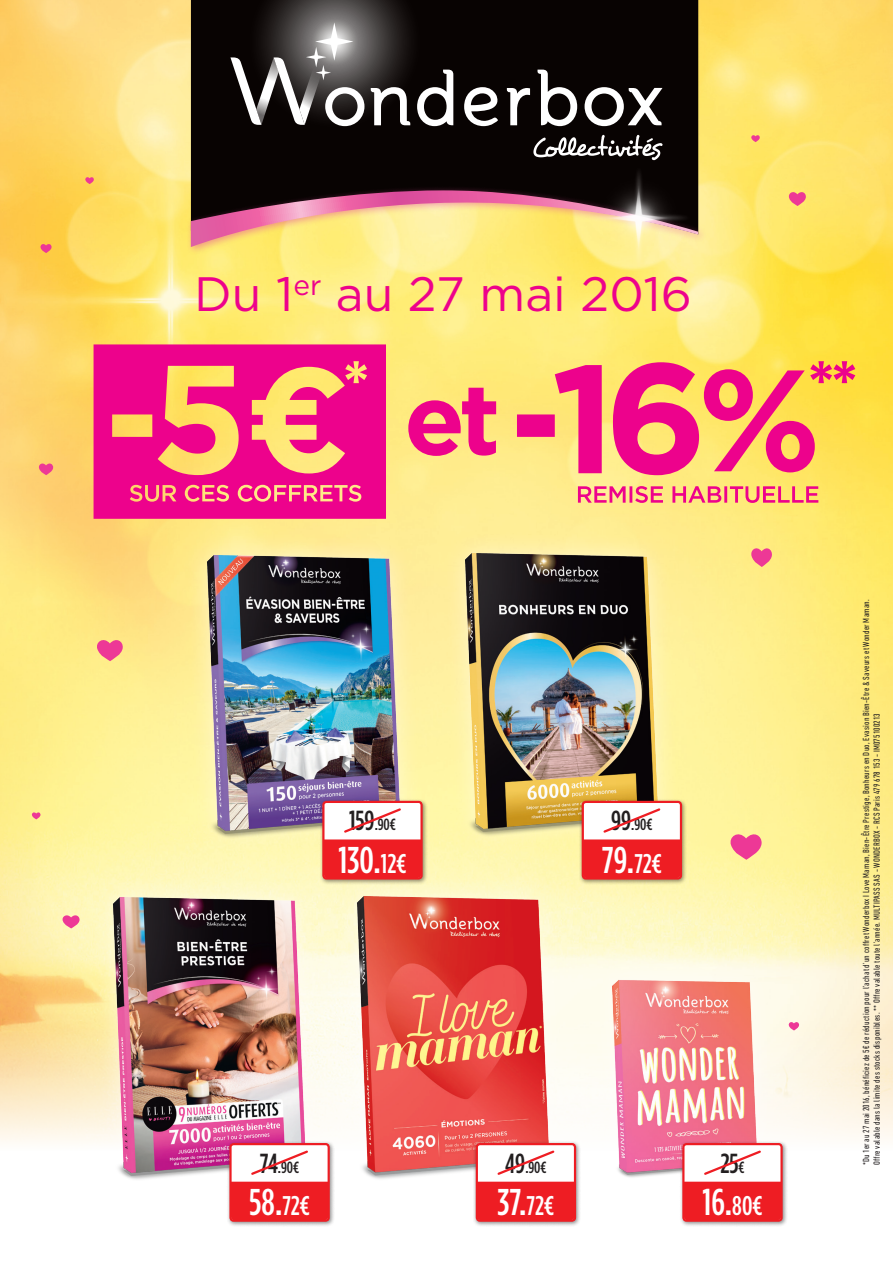
<style>
.page{position:relative;width:893px;height:1263px;background:#fff}
.page>*{position:absolute;margin:0;border:0;box-sizing:border-box;transform-origin:0 0}
.t1{font:700 156px "Gotham";color:#ed028c}
.t2{font:48.3px "Gotham";color:#ed028c}
.t3{font:500 37.2px "Gotham Condensed";color:#fff}
.t4{font:500 27.6px "Gotham Condensed";color:#231f20}
.t5{font:500 16.2px "Gotham Condensed";color:#231f20}
.t6{font:condensed 9px "DIN Next LT Pro";letter-spacing:.025em;color:#231f20}
.s1{font-size:27.6px}
.s2{font-size:27px}
.s3{font-size:16.2px}
</style>
<div class="page">
<img style="left:0;top:0;width:893px;height:1018px">
<svg style="left:0;top:1018px;width:893px;height:125px"></svg>
<svg style="left:728px;top:829px;width:34px;height:31px"></svg>
<svg style="left:750px;top:545px;width:22px;height:22px"></svg>
<svg style="left:85px;top:176px;width:9px;height:8px"></svg>
<svg style="left:40px;top:242px;width:12px;height:11px"></svg>
<svg style="left:31px;top:811px;width:10px;height:8px"></svg>
<svg style="left:95px;top:636px;width:28px;height:25px"></svg>
<svg style="left:787px;top:189px;width:19px;height:17px"></svg>
<svg style="left:751px;top:134px;width:9px;height:8px"></svg>
<svg style="left:61px;top:913px;width:19px;height:15px"></svg>
<svg style="left:38px;top:461px;width:15px;height:14px"></svg>
<div style="left:334px;top:872px;width:238px;height:327px;background:#fff;opacity:.5"></div>
<img style="left:349px;top:888px;width:213px;height:311px">
<div style="left:185px;top:531px;width:238px;height:326px;background:#fff;opacity:.5"></div>
<img style="left:200px;top:547px;width:212px;height:349px">
<div style="left:90px;top:874px;width:239px;height:326px;background:#fff;opacity:.5"></div>
<img style="left:105px;top:890px;width:203px;height:310px">
<div style="left:589px;top:956px;width:192px;height:241px;background:#fefcf4"></div>
<img style="left:603px;top:889px;width:198px;height:308px">
<div style="left:443px;top:530px;width:238px;height:325px;background:#fff;opacity:.5"></div>
<img style="left:458px;top:545px;width:212px;height:349px">
<div style="left:473px;top:1140px;width:108px;height:87px;background:#231f20;opacity:.5"></div>
<div style="left:477px;top:1144px;width:98px;height:77px;background:#fff;border-radius:3px"></div>
<div style="left:476px;top:1143px;width:100px;height:79px;border:2px solid #ee1d23;border-radius:3px"></div>
<svg style="left:477px;top:1149px;width:98px;height:72px"></svg>
<div style="left:319px;top:798px;width:109px;height:87px;background:#231f20;opacity:.5"></div>
<div style="left:323px;top:802px;width:99px;height:76px;background:#fff;border-radius:3px"></div>
<div style="left:322px;top:801px;width:101px;height:78px;border:2px solid #ee1d23;border-radius:3px"></div>
<svg style="left:323px;top:806px;width:99px;height:72px"></svg>
<div style="left:226px;top:1140px;width:109px;height:87px;background:#231f20;opacity:.5"></div>
<div style="left:231px;top:1144px;width:98px;height:77px;background:#fff;border-radius:3px"></div>
<div style="left:229px;top:1143px;width:101px;height:79px;border:2px solid #ee1d23;border-radius:3px"></div>
<svg style="left:231px;top:1149px;width:98px;height:72px"></svg>
<div style="left:679px;top:1140px;width:109px;height:87px;background:#231f20;opacity:.5"></div>
<div style="left:683px;top:1144px;width:99px;height:77px;background:#fff;border-radius:3px"></div>
<div style="left:682px;top:1143px;width:101px;height:79px;border:2px solid #ee1d23;border-radius:3px"></div>
<svg style="left:683px;top:1149px;width:99px;height:72px"></svg>
<div style="left:579px;top:798px;width:108px;height:87px;background:#231f20;opacity:.5"></div>
<div style="left:583px;top:802px;width:98px;height:76px;background:#fff;border-radius:3px"></div>
<div style="left:582px;top:801px;width:100px;height:78px;border:2px solid #ee1d23;border-radius:3px"></div>
<svg style="left:583px;top:806px;width:98px;height:72px"></svg>
<svg style="left:94px;top:344px;width:761px;height:175px;background:#f78e7d"></svg>
<div style="left:191px;top:0;width:507px;height:185px;background:#080302"></div>
<svg style="left:533px;top:135px;width:129px;height:25px;background:#3a3636"></svg>
<svg style="left:464px;top:87px;width:34px;height:39px"></svg>
<svg style="left:537px;top:70px;width:40px;height:56px"></svg>
<svg style="left:585px;top:87px;width:77px;height:39px"></svg>
<svg style="left:507px;top:88px;width:23px;height:37px"></svg>
<svg style="left:230px;top:0;width:223px;height:130px;background:#4a4746"></svg>
<div style="left:186px;top:185px;width:521px;height:71px;background:#e34b9b;opacity:.5"></div>
<svg style="left:191px;top:190px;width:365px;height:57px;background:#d2a27b"></svg>
<img style="left:556px;top:146px;width:144px;height:160px">
<p class="t2" style="left:194px;top:263px;width:499px">Du 1<sup>er</sup> au 27 mai 2016</p>
<p class="t1" style="left:604px;top:315px;width:105px">6</p>
<p class="t5" style="left:349px;top:815px;width:48px"><span class="s1">159</span>.90€</p>
<p class="t3" style="left:339px;top:838px;width:69px">130.<span class="s2">12€</span></p>
<p class="t5" style="left:611px;top:815px;width:43px"><span class="s1">99</span>.90€</p>
<p class="t3" style="left:602px;top:838px;width:61px">79.<span class="s2">72€</span></p>
<p class="t5" style="left:260px;top:1157px;width:41px"><span class="s1">74</span>.90€</p>
<p class="t3" style="left:249px;top:1180px;width:62px">58.<span class="s2">72€</span></p>
<p class="t5" style="left:505px;top:1157px;width:43px"><span class="s1">49</span>.90€</p>
<p class="t3" style="left:498px;top:1180px;width:58px">37.<span class="s2">72€</span></p>
<p class="t4" style="left:720px;top:1147px;width:26px">25<span class="s3">€</span></p>
<p class="t3" style="left:702px;top:1180px;width:62px">16.<span class="s2">80€</span></p>
<p class="t6" style="left:861px;top:1165px;width:567px;rotate:-90deg">*Du 1er au 27 mai 2016, bénéficiez de 5€ de réduction pour l’achat d’un coffret Wonderbox I Love Maman, Bien-Être Prestige, Bonheurs en Duo, Evasion Bien-Être &amp; Saveurs et Wonder Maman.</p>
<p class="t6" style="left:872px;top:1165px;width:454px;rotate:-90deg">Offre valable dans la limite des stocks disponibles. ** Offre valable toute l’année. MULTIPASS SAS - WONDERBOX - RCS Paris 479 678 153 - IM075100213</p>
</div>
